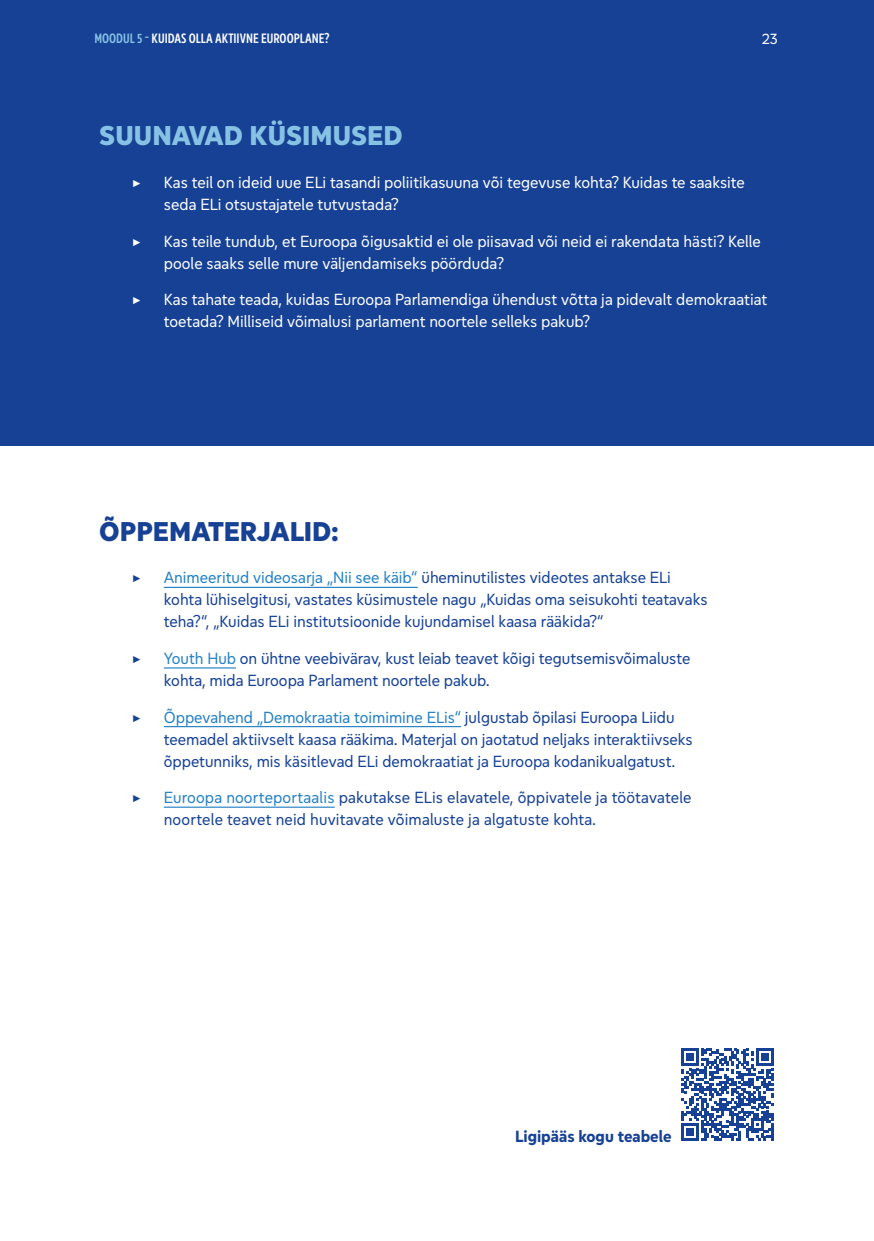
<style>
.page{position:relative;width:874px;height:1241px;background:#fff}
.page>*{position:absolute;margin:0;border:0;box-sizing:border-box;transform-origin:0 0}
.t1{font:800 28px "Europea Eco";color:#87c2e4}
.t2{font:800 28px "Europea Eco";color:#164194}
.t3{font:16.62px/21.9px "Europea Eco";color:#164194}
.t4{font:16.62px/21.9px "Europea Eco";color:#fff}
.t5{font:700 16.62px "Europea Eco";color:#164194}
.t6{font:15.75px "Europea Eco";color:#fff}
.t7{font:600 14px "Europea Narrow";color:#fff}
.s1{color:#87c2e4}
.s2{color:#2581c4}
</style>
<div class="page">
<div style="left:0;top:0;width:873px;height:445px;background:#164194"></div>
<hr style="left:164px;top:586px;width:253px;height:2px;background:#2581c4">
<hr style="left:164px;top:667px;width:72px;height:1px;background:#2581c4">
<hr style="left:164px;top:726px;width:297px;height:1px;background:#2581c4">
<hr style="left:164px;top:806px;width:170px;height:1px;background:#2581c4">
<svg style="left:681px;top:1048px;width:92px;height:92px"></svg>
<hr style="left:770px;top:1122px;width:3px;height:18px;background:#164194">
<p class="t7" style="left:94px;top:28px;width:236px"><span class="s1">MOODUL 5 -</span> KUIDAS OLLA AKTIIVNE EUROOPLANE?</p>
<p class="t6" style="left:761px;top:27px;width:18px">23</p>
<h1 class="t1" style="left:99px;top:114px;width:304px">SUUNAVAD KÜSIMUSED</h1>
<p class="t4" style="left:132px;top:170px;width:10px">▶</p>
<p class="t4" style="left:164px;top:170px;width:582px">Kas teil on ideid uue ELi tasandi poliitikasuuna või tegevuse kohta? Kuidas te saaksite seda ELi otsustajatele tutvustada?</p>
<p class="t4" style="left:132px;top:229px;width:10px">▶</p>
<p class="t4" style="left:164px;top:229px;width:598px">Kas teile tundub, et Euroopa õigusaktid ei ole piisavad või neid ei rakendata hästi? Kelle poole saaks selle mure väljendamiseks pöörduda?</p>
<p class="t4" style="left:132px;top:287px;width:10px">▶</p>
<p class="t4" style="left:164px;top:287px;width:604px">Kas tahate teada, kuidas Euroopa Parlamendiga ühendust võtta ja pidevalt demokraatiat toetada? Milliseid võimalusi parlament noortele selleks pakub?</p>
<h1 class="t2" style="left:99px;top:509px;width:241px">ÕPPEMATERJALID:</h1>
<p class="t3" style="left:132px;top:565px;width:10px">▶</p>
<p class="t3" style="left:164px;top:565px;width:545px"><span class="s2">Animeeritud videosarja „Nii see käib“</span> üheminutilistes videotes antakse ELi kohta lühiselgitusi, vastates küsimustele nagu „Kuidas oma seisukohti teatavaks teha?“, „Kuidas ELi institutsioonide kujundamisel kaasa rääkida?“</p>
<p class="t3" style="left:132px;top:646px;width:10px">▶</p>
<p class="t3" style="left:164px;top:646px;width:527px"><span class="s2">Youth Hub</span> on ühtne veebivärav, kust leiab teavet kõigi tegutsemisvõimaluste kohta, mida Euroopa Parlament noortele pakub.</p>
<p class="t3" style="left:132px;top:705px;width:10px">▶</p>
<p class="t3" style="left:164px;top:705px;width:530px"><span class="s2">Õppevahend „Demokraatia toimimine ELis“</span> julgustab õpilasi Euroopa Liidu teemadel aktiivselt kaasa rääkima. Materjal on jaotatud neljaks interaktiivseks õppetunniks, mis käsitlevad ELi demokraatiat ja Euroopa kodanikualgatust.</p>
<p class="t3" style="left:132px;top:785px;width:10px">▶</p>
<p class="t3" style="left:164px;top:785px;width:529px"><span class="s2">Euroopa noorteportaalis</span> pakutakse ELis elavatele, õppivatele ja töötavatele noortele teavet neid huvitavate võimaluste ja algatuste kohta.</p>
<p class="t5" style="left:515px;top:1123px;width:158px">Ligipääs kogu teabele</p>
</div>
